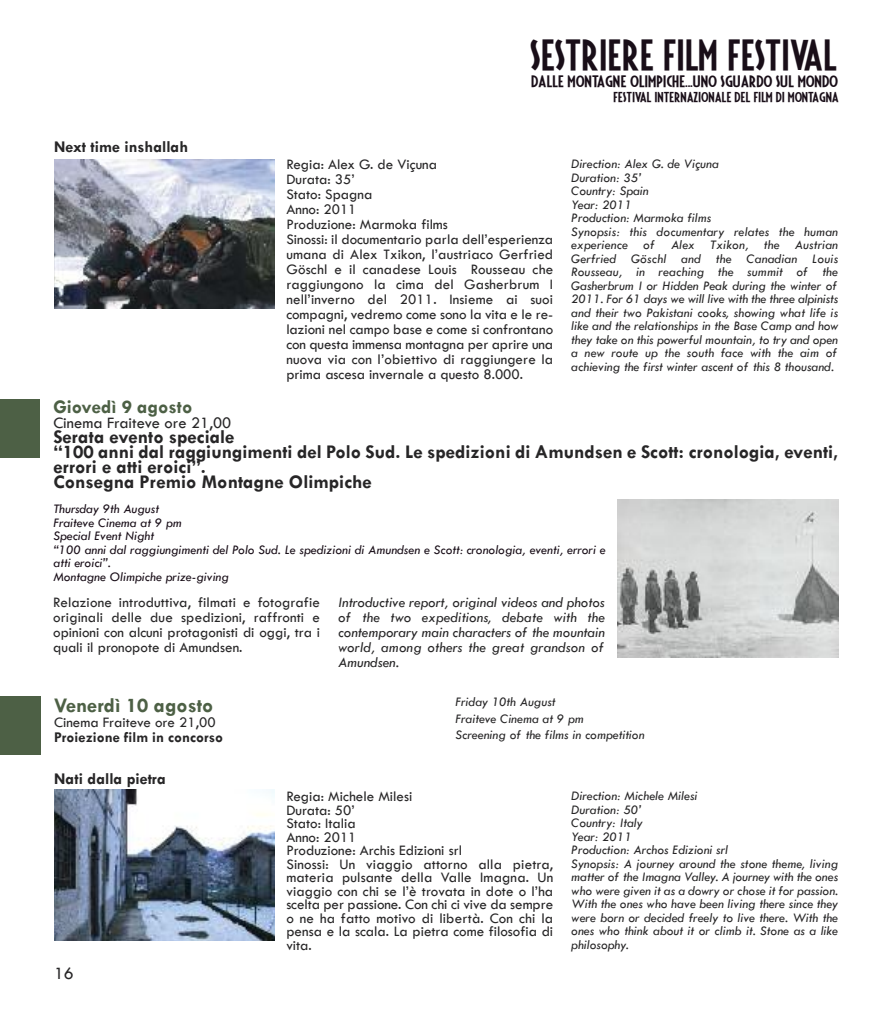
<style>
.page{position:relative;width:893px;height:1021px;background:#fff}
.page>*{position:absolute;margin:0;border:0;box-sizing:border-box;transform-origin:0 0}
.t1{font:34.35px "Fiesta";color:#190e18;scale:1.13 1}
.t2{font:700 21px "Tw Cen";color:#4d6045}
.t3{font:700 19.5px/15px "Tw Cen";color:#272627}
.t4{font:700 19.5px "Tw Cen";color:#4d6045}
.t5{font:18px "Tw Cen";color:#272627}
.t6{font:700 16.5px "Tw Cen";color:#272627}
.t7{font:16.5px "Tw Cen";color:#272627}
.t8{font:15px/15px "Tw Cen";color:#272627}
.t9{font:italic 15px/15px "Tw Cen";letter-spacing:.01em;color:#272627;text-align:justify}
.t10{font:700 15px "Tw Cen";color:#272627}
.t11{font:italic 13.5px/13.5px "Tw Cen";color:#272627}
.t12{font:italic 13.5px/13.5px "Tw Cen";color:#190e18}
.t13{font:13.05px "Fiesta";color:#190e18;scale:1.24 1}
.t14{font:11.4px "Fiesta";color:#190e18;scale:1.19 1}
</style>
<div class="page">
<div style="left:0;top:399px;width:40px;height:59px;background:#4d6045"></div>
<div style="left:0;top:696px;width:41px;height:58px;background:#4d6045"></div>
<img style="left:54px;top:160px;width:221px;height:149px">
<img style="left:617px;top:499px;width:222px;height:158px">
<img style="left:54px;top:789px;width:221px;height:151px">
<p class="t6" style="left:54px;top:137px;width:135px">Next time inshallah</p>
<h1 class="t1" style="left:530px;top:39px;width:273px">SESTRIERE FILM FESTIVAL</h1>
<p class="t13" style="left:531px;top:75px;width:249px">DALLE MONTAGNE OLIMPICHE...UNO SGUARDO SUL MONDO</p>
<p class="t14" style="left:613px;top:92px;width:191px">FESTIVAL INTERNAZIONALE DEL FILM DI MONTAGNA</p>
<p class="t8" style="left:286px;top:157px;width:268px">Regia: Alex G. de Viçuna<br>Durata: 35’<br>Stato: Spagna<br>Anno: 2011<br>Produzione: Marmoka films<br>Sinossi: il documentario parla dell’esperienza umana di Alex Txikon, l’austriaco Gerfried Göschl e il canadese Louis Rousseau che raggiungono la cima del Gasherbrum I nell’inverno del 2011. Insieme ai suoi compagni, vedremo come sono la vita e le re&shy;lazioni nel campo base e come si confrontano con questa immensa montagna per aprire una nuova via con l’obiettivo di raggiungere la prima ascesa invernale a questo 8.000.</p>
<p class="t11" style="left:571px;top:157px;width:268px">Direction: Alex G. de Viçuna<br>Duration: 35’<br>Country: Spain<br>Year: 2011<br>Production: Marmoka films<br>Synopsis: this documentary relates the human experience of Alex Txikon, the Austrian Gerfried Göschl and the Canadian Louis Rousseau, in reaching the summit of the Gasherbrum I or Hidden Peak during the winter of 2011. For 61 days we will live with the three alpinists and their two Pakistani cooks, showing what life is like and the relationships in the Base Camp and how they take on this powerful mountain, to try and open a new route up the south face with the aim of achieving the first winter ascent of this 8 thousand.</p>
<h3 class="t4" style="left:53px;top:396px;width:140px">Giovedì 9 agosto</h3>
<p class="t7" style="left:53px;top:413px;width:179px">Cinema Fraiteve ore 21,00</p>
<h3 class="t3" style="left:53px;top:429px;width:786px">Serata evento speciale<br>“100 anni dal raggiungimenti del Polo Sud. Le spedizioni di Amundsen e Scott: cronologia, eventi, errori e atti eroici”.<br>Consegna Premio Montagne Olimpiche</h3>
<p class="t12" style="left:53px;top:502px;width:554px">Thursday 9th August<br>Fraiteve Cinema at 9 pm<br>Special Event Night<br>“100 anni dal raggiungimenti del Polo Sud. Le spedizioni di Amundsen e Scott: cronologia, eventi, errori e atti eroici”.<br>Montagne Olimpiche prize-giving</p>
<p class="t8" style="left:53px;top:595px;width:268px;text-align:justify">Relazione introduttiva, filmati e fotografie originali delle due spedizioni, raffronti e opinioni con alcuni protagonisti di oggi, tra i quali il pronopote di Amundsen.</p>
<p class="t9" style="left:338px;top:595px;width:268px">Introductive report, original videos and photos of the two expeditions, debate with the contemporary main characters of the mountain world, among others the great grandson of Amundsen.</p>
<h2 class="t2" style="left:54px;top:693px;width:161px">Venerdì 10 agosto</h2>
<p class="t8" style="left:54px;top:714px;width:163px">Cinema Fraiteve ore 21,00</p>
<p class="t10" style="left:54px;top:728px;width:171px">Proiezione film in concorso</p>
<p class="t6" style="left:54px;top:769px;width:113px">Nati dalla pietra</p>
<h3 class="t5" style="left:54px;top:964px;width:21px">16</h3>
<p class="t11" style="left:455px;top:694px;width:191px;line-height:16.5px">Friday 10th August<br>Fraiteve Cinema at 9 pm<br>Screening of the films in competition</p>
<p class="t8" style="left:286px;top:789px;width:268px;line-height:13.5px">Regia: Michele Milesi<br>Durata: 50’<br>Stato: Italia<br>Anno: 2011<br>Produzione: Archis Edizioni srl<br>Sinossi: Un viaggio attorno alla pietra, materia pulsante della Valle Imagna. Un viaggio con chi se l’è trovata in dote o l’ha scelta per passione. Con chi ci vive da sempre o ne ha fatto motivo di libertà. Con chi la pensa e la scala. La pietra come filosofia di vita.</p>
<p class="t11" style="left:571px;top:789px;width:268px">Direction: Michele Milesi<br>Duration: 50’<br>Country: Italy<br>Year: 2011<br>Production: Archos Edizioni srl<br>Synopsis: A journey around the stone theme, living matter of the Imagna Valley. A journey with the ones who were given it as a dowry or chose it for passion.<br>With the ones who have been living there since they were born or decided freely to live there. With the ones who think about it or climb it. Stone as a like philosophy.</p>
</div>
